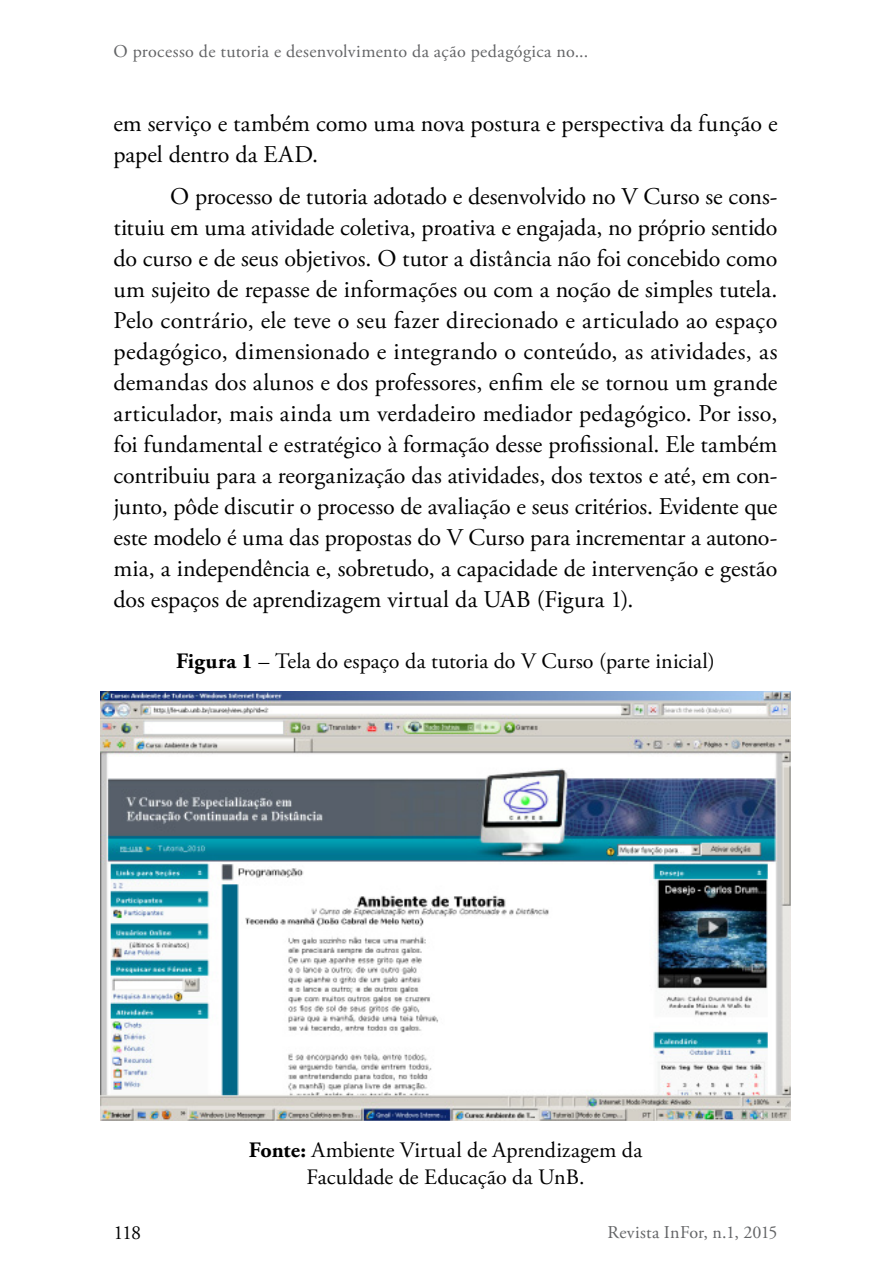
<style>
.page{position:relative;width:891px;height:1276px;background:#fff}
.page>*{position:absolute;margin:0;border:0;box-sizing:border-box;transform-origin:0 0}
.t1{font:24px/31px "Adobe Garamond Pro";color:#000}
.t2{font:22px/26.4px "Adobe Garamond Pro";letter-spacing:.005em;color:#000;text-align:center}
.t3{font:20px "Adobe Garamond Pro";color:#000}
.t4{font:18px "Adobe Garamond Pro";letter-spacing:.015em;color:#636466}
.s1{font-weight:700}
</style>
<div class="page">
<img style="left:101px;top:691px;width:689px;height:429px">
<p class="t4" style="left:113px;top:40px;width:476px">O processo de tutoria e desenvolvimento da ação pedagógica no...</p>
<p class="t1" style="left:113px;top:109px;width:665px">em serviço e também como uma nova postura e perspectiva da função e papel dentro da EAD.</p>
<p class="t1" style="left:113px;top:182px;width:665px;text-align:justify;text-indent:57px">O processo de tutoria adotado e desenvolvido no V Curso se cons&shy;tituiu em uma atividade coletiva, proativa e engajada, no próprio sentido do curso e de seus objetivos. O tutor a distância não foi concebido como um sujeito de repasse de informações ou com a noção de simples tutela.<br>Pelo contrário, ele teve o seu fazer direcionado e articulado ao espaço pedagógico, dimensionado e integrando o conteúdo, as atividades, as demandas dos alunos e dos professores, enfim ele se tornou um grande articulador, mais ainda um verdadeiro mediador pedagógico. Por isso, foi fundamental e estratégico à formação desse profissional. Ele também contribuiu para a reorganização das atividades, dos textos e até, em con&shy;junto, pôde discutir o processo de avaliação e seus critérios. Evidente que este modelo é uma das propostas do V Curso para incrementar a autono&shy;mia, a independência e, sobretudo, a capacidade de intervenção e gestão dos espaços de aprendizagem virtual da UAB (Figura 1).</p>
<p class="t2" style="left:176px;top:648px;width:540px"><span class="s1">Figura 1</span> – Tela do espaço da tutoria do V Curso (parte inicial)</p>
<p class="t2" style="left:248px;top:1138px;width:395px"><span class="s1">Fonte:</span> Ambiente Virtual de Aprendizagem da<br>Faculdade de Educação da UnB.</p>
<p class="t3" style="left:113px;top:1221px;width:29px">118</p>
<p class="t4" style="left:607px;top:1221px;width:171px">Revista InFor, n.1, 2015</p>
</div>
